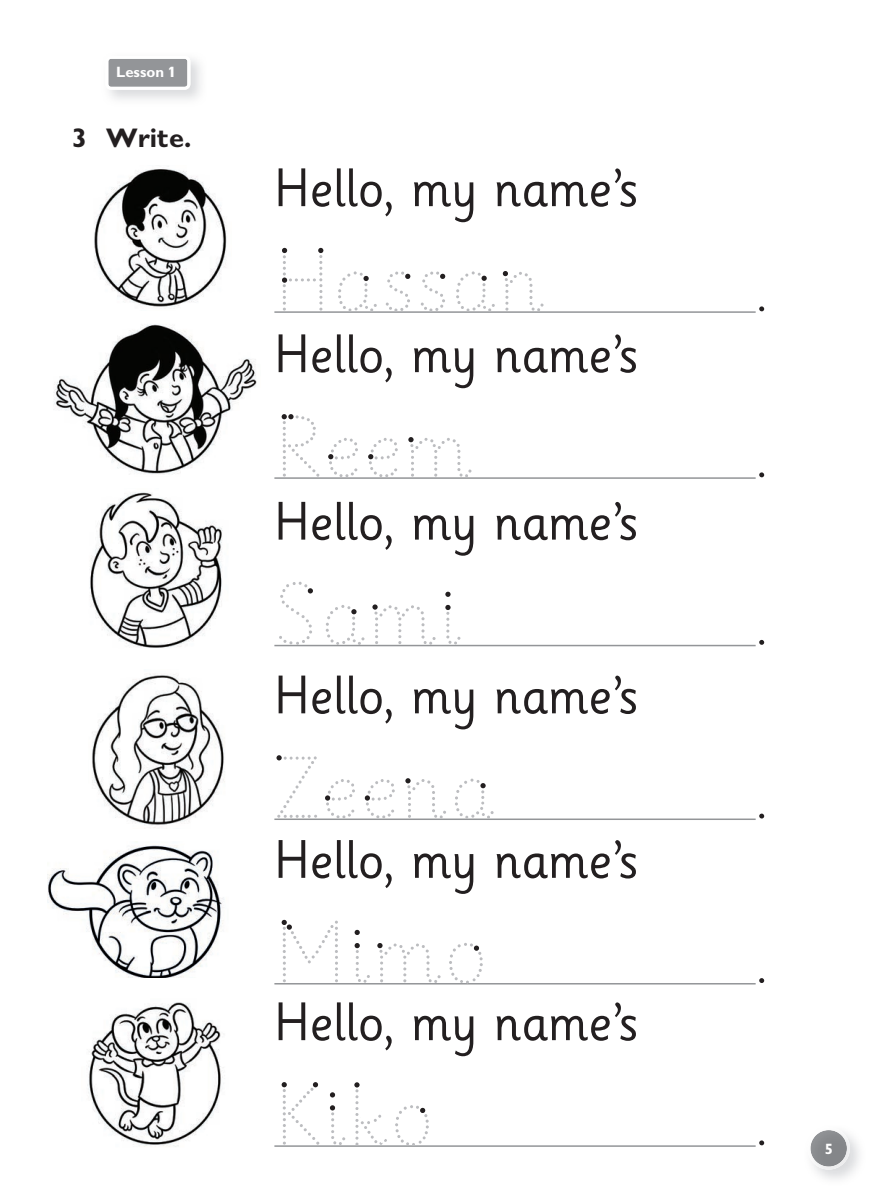
<style>
.page{position:relative;width:872px;height:1190px;background:#fff}
.page>*{position:absolute;margin:0;border:0;box-sizing:border-box;transform-origin:0 0}
.t1{font:87px "Sassoon Infant Dotted";letter-spacing:.025em;color:#bcbdc0}
.t2{font:54px "Sassoon Infant";color:#231f20}
.t3{font:700 27px "Gill Qatar Master";color:#231f20}
.t4{font:700 15px "Gill Qatar Master";color:#fff}
.s1{font-family:"Gill Qatar"}
</style>
<div class="page">
<img style="left:807px;top:1128px;width:43px;height:41px">
<img style="left:109px;top:59px;width:92px;height:41px">
<svg style="left:108px;top:59px;width:82px;height:31px"></svg>
<img style="left:87px;top:1002px;width:134px;height:145px">
<img style="left:48px;top:841px;width:176px;height:136px">
<img style="left:94px;top:169px;width:133px;height:138px">
<img style="left:90px;top:492px;width:133px;height:156px">
<img style="left:92px;top:674px;width:133px;height:154px">
<img style="left:54px;top:324px;width:203px;height:150px">
<hr style="left:274px;top:311px;width:481px;height:2px;background:#939598">
<svg style="left:282px;top:248px;width:5px;height:5px"></svg>
<svg style="left:282px;top:277px;width:5px;height:6px"></svg>
<svg style="left:318px;top:248px;width:5px;height:5px"></svg>
<svg style="left:363px;top:276px;width:6px;height:5px"></svg>
<svg style="left:405px;top:274px;width:5px;height:5px"></svg>
<svg style="left:440px;top:274px;width:5px;height:5px"></svg>
<svg style="left:481px;top:276px;width:6px;height:5px"></svg>
<svg style="left:503px;top:271px;width:5px;height:5px"></svg>
<hr style="left:274px;top:477px;width:481px;height:2px;background:#939598">
<svg style="left:282px;top:414px;width:11px;height:5px"></svg>
<svg style="left:328px;top:454px;width:5px;height:5px"></svg>
<svg style="left:368px;top:454px;width:5px;height:5px"></svg>
<svg style="left:408px;top:437px;width:5px;height:5px"></svg>
<hr style="left:274px;top:645px;width:481px;height:1px;background:#939598">
<svg style="left:308px;top:588px;width:5px;height:5px"></svg>
<svg style="left:351px;top:609px;width:5px;height:5px"></svg>
<svg style="left:372px;top:604px;width:5px;height:5px"></svg>
<svg style="left:445px;top:591px;width:5px;height:6px"></svg>
<svg style="left:445px;top:605px;width:5px;height:5px"></svg>
<hr style="left:274px;top:818px;width:481px;height:2px;background:#939598">
<svg style="left:276px;top:755px;width:6px;height:5px"></svg>
<svg style="left:325px;top:795px;width:5px;height:5px"></svg>
<svg style="left:365px;top:795px;width:5px;height:5px"></svg>
<svg style="left:405px;top:778px;width:5px;height:5px"></svg>
<svg style="left:480px;top:783px;width:5px;height:5px"></svg>
<hr style="left:274px;top:983px;width:481px;height:1px;background:#939598">
<svg style="left:282px;top:920px;width:10px;height:9px"></svg>
<svg style="left:354px;top:930px;width:6px;height:5px"></svg>
<svg style="left:354px;top:943px;width:6px;height:5px"></svg>
<svg style="left:377px;top:943px;width:5px;height:5px"></svg>
<svg style="left:474px;top:945px;width:5px;height:5px"></svg>
<hr style="left:274px;top:1145px;width:481px;height:1px;background:#939598">
<svg style="left:282px;top:1082px;width:5px;height:5px"></svg>
<svg style="left:313px;top:1082px;width:5px;height:5px"></svg>
<svg style="left:330px;top:1092px;width:5px;height:5px"></svg>
<svg style="left:330px;top:1105px;width:5px;height:5px"></svg>
<svg style="left:354px;top:1082px;width:5px;height:5px"></svg>
<svg style="left:420px;top:1107px;width:5px;height:6px"></svg>
<p class="t4" style="left:116px;top:63px;width:60px">Lesson 1</p>
<p class="t3" style="left:72px;top:122px;width:121px"><span class="s1">3</span> Write.</p>
<p class="t2" style="left:274px;top:155px;width:366px">Hello, my name’s</p>
<h1 class="t1" style="left:274px;top:231px;width:270px">Hassan</h1>
<p class="t2" style="left:274px;top:321px;width:366px">Hello, my name’s</p>
<h1 class="t1" style="left:274px;top:397px;width:198px">Reem</h1>
<p class="t2" style="left:274px;top:488px;width:366px">Hello, my name’s</p>
<h1 class="t1" style="left:274px;top:564px;width:187px">Sami</h1>
<p class="t2" style="left:274px;top:662px;width:366px">Hello, my name’s</p>
<h1 class="t1" style="left:274px;top:738px;width:221px">Zeena</h1>
<p class="t2" style="left:274px;top:827px;width:366px">Hello, my name’s</p>
<h1 class="t1" style="left:274px;top:903px;width:215px">Mimo</h1>
<p class="t2" style="left:274px;top:989px;width:366px">Hello, my name’s</p>
<h1 class="t1" style="left:274px;top:1065px;width:161px">Kiko</h1>
<p class="t2" style="left:755px;top:260px;width:14px">.</p>
<p class="t2" style="left:755px;top:425px;width:14px">.</p>
<p class="t2" style="left:755px;top:593px;width:14px">.</p>
<p class="t2" style="left:755px;top:767px;width:14px">.</p>
<p class="t2" style="left:755px;top:931px;width:14px">.</p>
<p class="t2" style="left:755px;top:1093px;width:14px">.</p>
<p class="t4" style="left:825px;top:1140px;width:10px">5</p>
</div>
